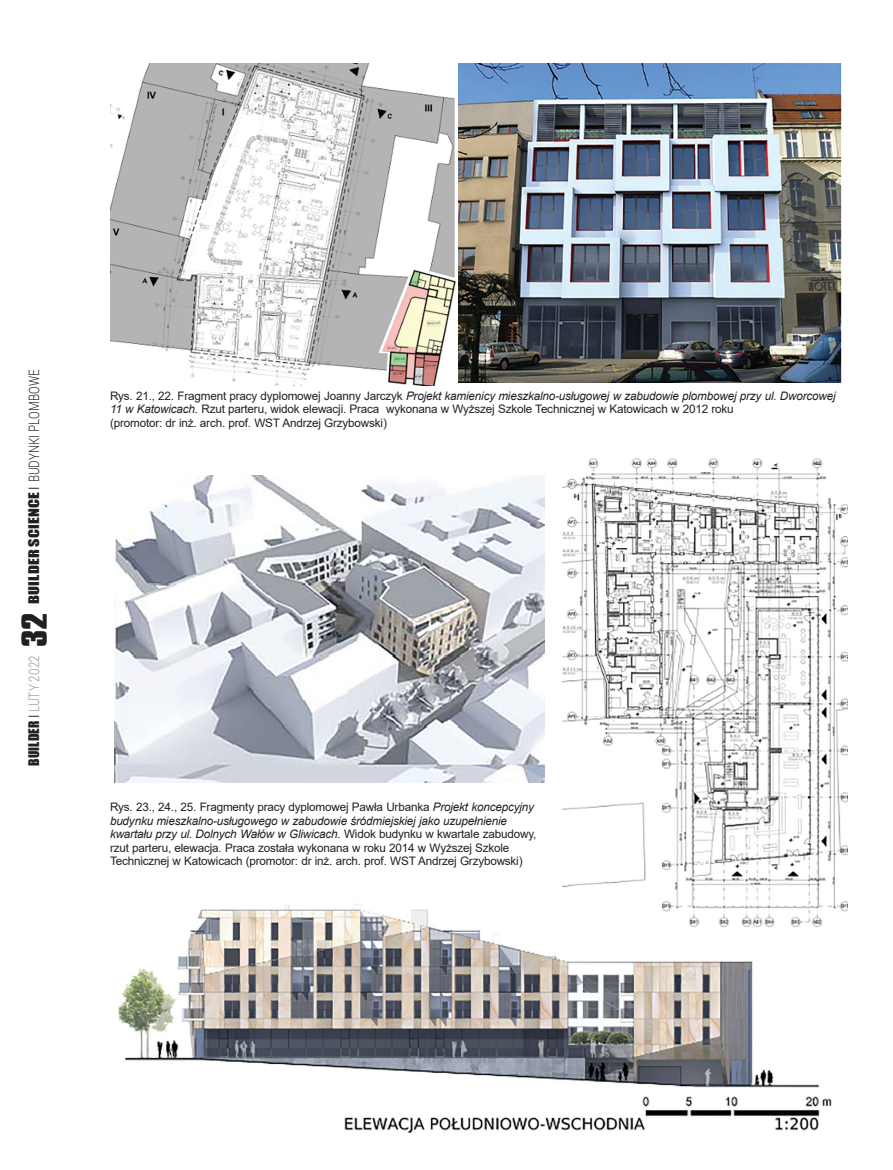
<style>
.page{position:relative;width:893px;height:1170px;background:#fff}
.page>*{position:absolute;margin:0;border:0;box-sizing:border-box;transform-origin:0 0}
.t1{font:300 14.25px "Roboto";letter-spacing:.005em;color:#231f20;scale:.8 1}
.t2{font:300 14.25px "Roboto";letter-spacing:.015em;color:#939598;scale:.8 1}
.Fot_podpis{font:11.7px/13.5px "Arial";letter-spacing:-.015em;color:#231f20}
.s1{font-family:"Impact";font-weight:400;font-size:13.5px}
.s2{font-family:"Swis 721 Lt PL";font-weight:400;font-size:13.5px}
.s3{font-family:"Impact";font-weight:400;font-size:13.5px;color:#231f20}
.s4{font-family:"Swis 721 Lt PL";font-weight:400;font-size:13.5px;color:#231f20}
.s5{font-family:"Compacta PL";font-weight:700;font-size:30px;color:#231f20}
.s6{font-style:italic}
</style>
<div class="page">
<img style="left:110px;top:64px;width:345px;height:321px">
<img style="left:458px;top:64px;width:384px;height:319px">
<img style="left:115px;top:475px;width:430px;height:307px">
<img style="left:118px;top:885px;width:714px;height:248px">
<img style="left:563px;top:458px;width:285px;height:479px">
<p class="t1" style="left:24px;top:603px;width:294px;rotate:-90deg"><span class="s1">BUILDER SCIENCE</span> <span class="s2">I</span> BUDYNKI PLOMBOWE</p>
<p class="t2" style="left:24px;top:765px;width:193px;rotate:-90deg"><span class="s3">BUILDER</span> <span class="s4">I</span> LUTY 2022 <span class="s5">32</span></p>
<p class="Fot_podpis" style="left:110px;top:389px;width:727px">Rys. 21., 22. Fragment pracy dyplomowej Joanny Jarczyk <span class="s6">Projekt kamienicy mieszkalno-usługowej w zabudowie plombowej przy ul. Dworcowej<br>11 w Katowicach.</span> Rzut parteru, widok elewacji. Praca wykonana w Wyższej Szkole Technicznej w Katowicach w 2012 roku<br>(promotor: dr inż. arch. prof. WST Andrzej Grzybowski)</p>
<p class="Fot_podpis" style="left:110px;top:800px;width:428px">Rys. 23., 24., 25. Fragmenty pracy dyplomowej Pawła Urbanka <span class="s6">Projekt koncepcyjny budynku mieszkalno-usługowego w zabudowie śródmiejskiej jako uzupełnienie kwartału przy ul. Dolnych Wałów w Gliwicach.</span> Widok budynku w kwartale zabudowy, rzut parteru, elewacja. Praca została wykonana w roku 2014 w Wyższej Szkole Technicznej w Katowicach (promotor: dr inż. arch. prof. WST Andrzej Grzybowski)</p>
</div>
